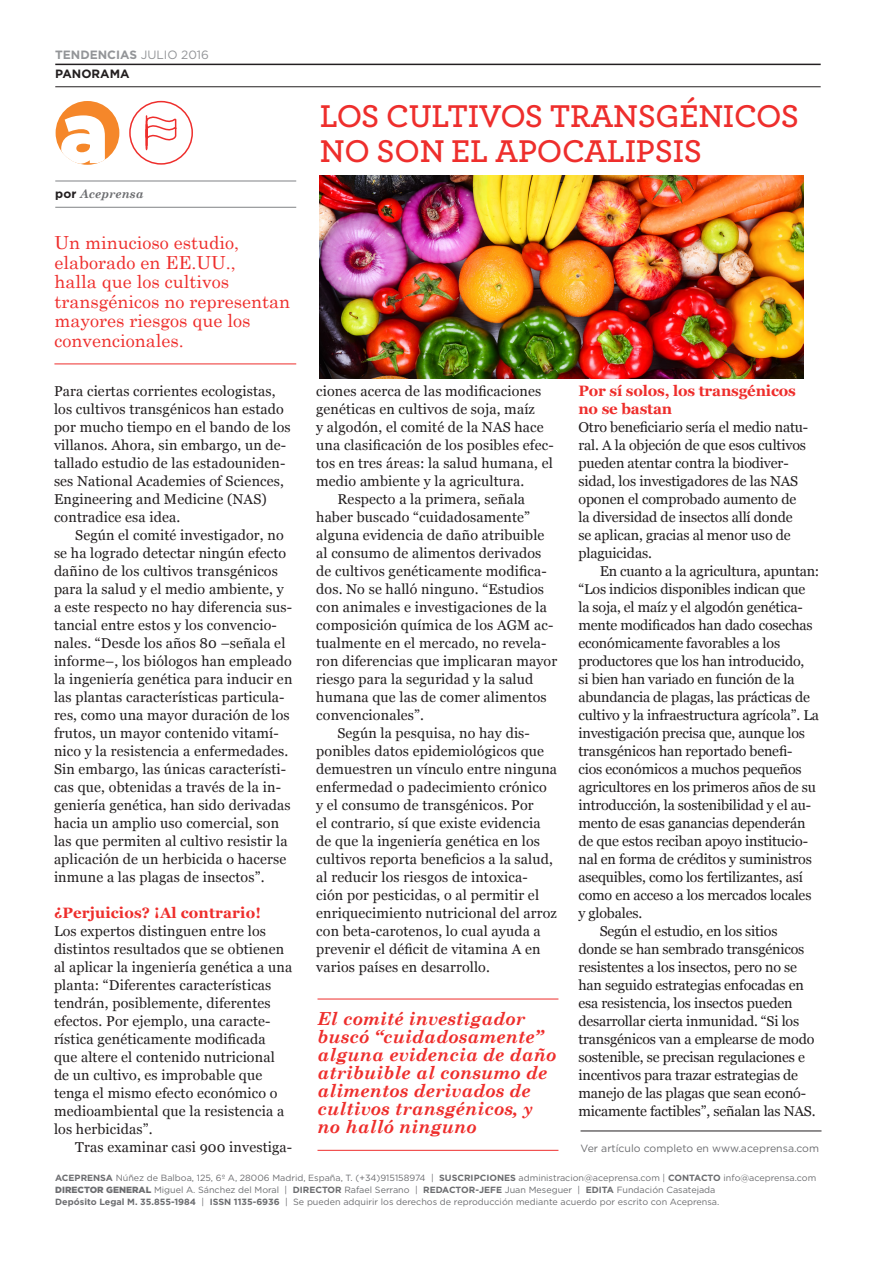
<style>
.page{position:relative;width:893px;height:1263px;background:#fff}
.page>*{position:absolute;margin:0;border:0;box-sizing:border-box;transform-origin:0 0}
.t1{font:700 82.5px "Gotham";color:#fff}
.Titulares_a_una_colu{font:600 33px/34.5px "Archer";letter-spacing:-.01em;color:#ee2e2c}
.Sumario{font:italic 700 18px/18px "Century Schoolbook";color:#ee2e2c}
.Sumario_inicial{font:18px/19.5px "Century Schoolbook";color:#ee2e2c}
.Cuerpo_de_texto_edit{font:700 15px "Georgia";letter-spacing:-.01em;color:#ee2e2c}
.Cuerpo_de_texto_edit-2{font:700 15px "Georgia";letter-spacing:.01em;color:#ee2e2c}
.Cuerpo_de_texto_edit-3{font:14.25px/18px "Georgia";letter-spacing:.01em;color:#231f20}
.Cuerpo_de_texto_edit-4{font:14.25px/18px "Georgia";letter-spacing:-.015em;color:#231f20}
.Cuerpo_de_texto_edit-5{font:14.25px/18px "Georgia";letter-spacing:-.01em;color:#231f20}
.Cabecera_interior{font:700 12px "Gotham";color:#939598}
.Por{font:italic 700 12px "Century Schoolbook";color:#6c6d70}
.Voz_página{font:700 12px "Gotham";color:#231f20}
.Anotaciones{font:10.5px "Gotham";color:#6c6d70}
.t2{font:9px "Gotham";color:#6c6d70}
.s1{font-weight:400}
.s2{font-family:"Gotham";font-style:normal;color:#231f20}
.s3{font-weight:700}
.s4{font-weight:900}
</style>
<div class="page">
<hr style="left:55px;top:181px;width:241px;height:1px;background:#808285">
<hr style="left:55px;top:207px;width:241px;height:1px;background:#808285">
<hr style="left:55px;top:64px;width:766px;height:1px;background:#231f20">
<hr style="left:55px;top:86px;width:766px;height:1px;background:#231f20">
<svg style="left:129px;top:100px;width:64px;height:65px"></svg>
<hr style="left:54px;top:363px;width:242px;height:1px;background:#ee2e2c">
<img style="left:320px;top:176px;width:483px;height:202px">
<hr style="left:317px;top:999px;width:241px;height:1px;background:#ee2e2c">
<hr style="left:317px;top:1150px;width:241px;height:1px;background:#ee2e2c">
<hr style="left:580px;top:1131px;width:241px;height:1px;background:#231f20">
<div style="left:56px;top:101px;width:63px;height:64px;background:#f5872a;border-radius:32px"></div>
<svg style="left:60px;top:114px;width:46px;height:51px"></svg>
<p class="Cabecera_interior" style="left:55px;top:46px;width:155px">TENDENCIAS <span class="s1">JULIO 2016</span></p>
<p class="Voz_página" style="left:55px;top:66px;width:76px">PANORAMA</p>
<p class="t1" style="left:60px;top:78px;width:50px">a</p>
<p class="Por" style="left:55px;top:187px;width:90px"><span class="s2">por</span> Aceprensa</p>
<p class="Sumario_inicial" style="left:54px;top:232px;width:237px">Un minucioso estudio, elaborado en EE.UU.,<br>halla que los cultivos transgénicos no representan mayores riesgos que los convencionales.</p>
<p class="Cuerpo_de_texto_edit-3" style="left:54px;top:382px;width:238px">Para ciertas corrientes ecologistas, los cultivos transgénicos han estado por mucho tiempo en el bando de los villanos. Ahora, sin embargo, un de&shy;tallado estudio de las estadouniden&shy;ses National Academies of Sciences, Engineering and Medicine (NAS) contradice esa idea.</p>
<p class="Cuerpo_de_texto_edit-3" style="left:54px;top:526px;width:240px;text-indent:21px">Según el comité investigador, no se ha logrado detectar ningún efecto dañino de los cultivos transgénicos para la salud y el medio ambiente, y a este respecto no hay diferencia sus&shy;tancial entre estos y los convencio&shy;nales. “Desde los años 80 –señala el informe–, los biólogos han empleado la ingeniería genética para inducir en las plantas características particula&shy;res, como una mayor duración de los frutos, un mayor contenido vitamí&shy;nico y la resistencia a enfermedades.<br>Sin embargo, las únicas característi&shy;cas que, obtenidas a través de la in&shy;geniería genética, han sido derivadas hacia un amplio uso comercial, son las que permiten al cultivo resistir la aplicación de un herbicida o hacerse inmune a las plagas de insectos”.</p>
<p class="Cuerpo_de_texto_edit-2" style="left:54px;top:904px;width:209px">¿Perjuicios? ¡Al contrario!</p>
<p class="Cuerpo_de_texto_edit-3" style="left:54px;top:922px;width:240px">Los expertos distinguen entre los distintos resultados que se obtienen al aplicar la ingeniería genética a una planta: “Diferentes características tendrán, posiblemente, diferentes efectos. Por ejemplo, una caracte&shy;rística genéticamente modificada que altere el contenido nutricional de un cultivo, es improbable que tenga el mismo efecto económico o medioambiental que la resistencia a los herbicidas”.</p>
<p class="Cuerpo_de_texto_edit-3" style="left:75px;top:1138px;width:218px">Tras examinar casi 900 investiga-</p>
<p class="Titulares_a_una_colu" style="left:320px;top:97px;width:481px">LOS CULTIVOS TRANSGÉNICOS<br>NO SON EL APOCALIPSIS</p>
<p class="Cuerpo_de_texto_edit-3" style="left:316px;top:382px;width:239px">ciones acerca de las modificaciones genéticas en cultivos de soja, maíz<br>y algodón, el comité de la NAS hace una clasificación de los posibles efec&shy;tos en tres áreas: la salud humana, el medio ambiente y la agricultura.</p>
<p class="Cuerpo_de_texto_edit-3" style="left:316px;top:490px;width:242px;text-indent:21px">Respecto a la primera, señala haber buscado “cuidadosamente” alguna evidencia de daño atribuible al consumo de alimentos derivados de cultivos genéticamente modifica&shy;dos. No se halló ninguno. “Estudios con animales e investigaciones de la composición química de los AGM ac&shy;tualmente en el mercado, no revela&shy;ron diferencias que implicaran mayor riesgo para la seguridad y la salud humana que las de comer alimentos convencionales”.</p>
<p class="Cuerpo_de_texto_edit-3" style="left:316px;top:724px;width:242px;text-indent:21px">Según la pesquisa, no hay dis&shy;ponibles datos epidemiológicos que demuestren un vínculo entre ninguna enfermedad o padecimiento crónico y el consumo de transgénicos. Por<br>el contrario, sí que existe evidencia de que la ingeniería genética en los cultivos reporta beneficios a la salud, al reducir los riesgos de intoxica&shy;ción por pesticidas, o al permitir el enriquecimiento nutricional del arroz con beta-carotenos, lo cual ayuda a prevenir el déficit de vitamina A en varios países en desarrollo.</p>
<p class="Sumario" style="left:317px;top:1009px;width:240px">El comité investigador buscó “cuidadosamente” alguna evidencia de daño atribuible al consumo de alimentos derivados de cultivos transgénicos, y no halló ninguno</p>
<p class="Cuerpo_de_texto_edit" style="left:578px;top:382px;width:219px">Por sí solos, los transgénicos</p>
<p class="Cuerpo_de_texto_edit" style="left:578px;top:400px;width:95px">no se bastan</p>
<p class="Cuerpo_de_texto_edit-5" style="left:578px;top:418px;width:231px">Otro beneficiario sería el medio natu&shy;ral. A la objeción de que esos cultivos pueden atentar contra la biodiver&shy;sidad, los investigadores de las NAS oponen el comprobado aumento de la diversidad de insectos allí donde se aplican, gracias al menor uso de plaguicidas.</p>
<p class="Cuerpo_de_texto_edit-4" style="left:578px;top:562px;width:242px;text-indent:21px">En cuanto a la agricultura, apuntan: “Los indicios disponibles indican que la soja, el maíz y el algodón genética&shy;mente modificados han dado cosechas económicamente favorables a los productores que los han introducido,<br>si bien han variado en función de la abundancia de plagas, las prácticas de cultivo y la infraestructura agrícola”. La investigación precisa que, aunque los transgénicos han reportado benefi&shy;cios económicos a muchos pequeños agricultores en los primeros años de su introducción, la sostenibilidad y el au&shy;mento de esas ganancias dependerán de que estos reciban apoyo institucio&shy;nal en forma de créditos y suministros asequibles, como los fertilizantes, así como en acceso a los mercados locales y globales.</p>
<p class="Cuerpo_de_texto_edit-4" style="left:578px;top:922px;width:239px;text-indent:21px">Según el estudio, en los sitios donde se han sembrado transgénicos resistentes a los insectos, pero no se han seguido estrategias enfocadas en esa resistencia, los insectos pueden desarrollar cierta inmunidad. “Si los transgénicos van a emplearse de modo sostenible, se precisan regulaciones e incentivos para trazar estrategias de manejo de las plagas que sean econó&shy;micamente factibles”, señalan las NAS.</p>
<p class="Anotaciones" style="left:580px;top:1142px;width:240px">Ver artículo completo en www.aceprensa.com</p>
<p class="t2" style="left:55px;top:1171px;width:762px"><span class="s3">ACEPRENSA</span> Núñez de Balboa, 125, 6º A, 28006 Madrid, España, T. (+34)915158974 | <span class="s3">SUSCRIPCIONES</span> administracion@aceprensa.com | <span class="s3">CONTACTO</span> info@aceprensa.com</p>
<p class="t2" style="left:55px;top:1183px;width:662px"><span class="s4">DIRECTOR GENERAL</span> Miguel A. Sánchez del Moral | <span class="s3">DIRECTOR</span> Rafael Serrano | <span class="s3">REDACTOR-JEFE</span> Juan Meseguer | <span class="s3">EDITA</span> Fundación Casatejada</p>
<p class="t2" style="left:55px;top:1195px;width:666px"><span class="s3">Depósito Legal M. 35.855-1984</span> | <span class="s3">ISSN 1135-6936</span> | Se pueden adquirir los derechos de reproducción mediante acuerdo por escrito con Aceprensa.</p>
</div>
